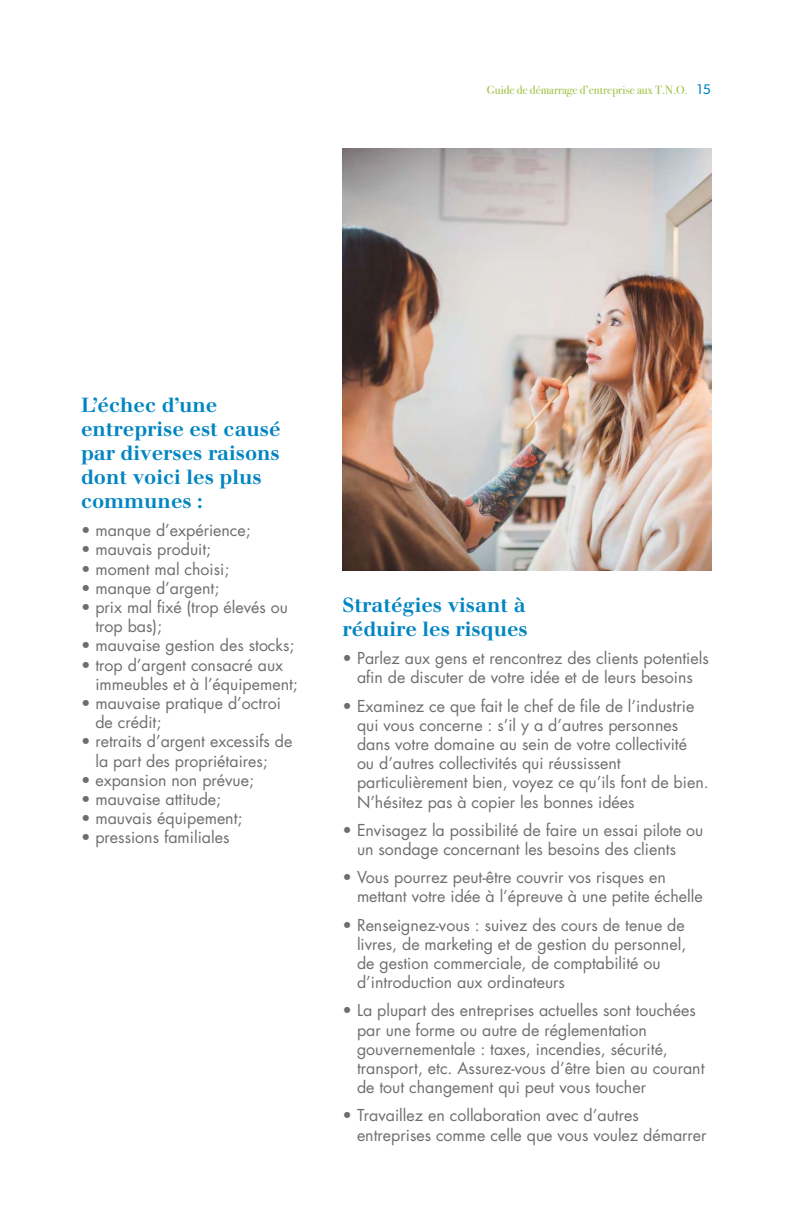
<style>
.page{position:relative;width:792px;height:1224px;background:#fff}
.page>*{position:absolute;margin:0;border:0;box-sizing:border-box;transform-origin:0 0}
.t1{font:700 20px/24px "Justus";color:#0085c2}
.t2{font:16px/19.2px "Futura LT";color:#6d6e71}
.t3{font:12px "Bodoni Svty Two OSITCTT";color:#9dbf3b}
.s1{font-family:"Gibson";font-size:14px;color:#0085c2}
</style>
<div class="page">
<img style="left:343px;top:148px;width:368px;height:422px">
<p class="t3" style="left:487px;top:85px;width:226px">Guide de démarrage d’entreprise aux T.N.O. <span class="s1">15</span></p>
<p class="t1" style="left:81px;top:395px;width:201px">L’échec d’une entreprise est causé par diverses raisons dont voici les plus communes :</p>
<p class="t2" style="left:81px;top:521px;width:171px">• manque d’expérience;</p>
<p class="t2" style="left:81px;top:540px;width:132px">• mauvais produit;</p>
<p class="t2" style="left:81px;top:559px;width:150px">• moment mal choisi;</p>
<p class="t2" style="left:81px;top:578px;width:140px">• manque d’argent;</p>
<p class="t2" style="left:95px;top:598px;width:194px;text-indent:-14px">• prix mal fixé (trop élevés ou trop bas);</p>
<p class="t2" style="left:81px;top:636px;width:215px">• mauvaise gestion des stocks;</p>
<p class="t2" style="left:95px;top:655px;width:204px;text-indent:-14px">• trop d’argent consacré aux immeubles et à l’équipement;</p>
<p class="t2" style="left:95px;top:693px;width:187px;text-indent:-14px">• mauvaise pratique d’octroi de crédit;</p>
<p class="t2" style="left:95px;top:732px;width:199px;text-indent:-14px">• retraits d’argent excessifs de la part des propriétaires;</p>
<p class="t2" style="left:81px;top:770px;width:175px">• expansion non prévue;</p>
<p class="t2" style="left:81px;top:789px;width:142px">• mauvaise attitude;</p>
<p class="t2" style="left:81px;top:809px;width:163px">• mauvais équipement;</p>
<p class="t2" style="left:81px;top:828px;width:150px">• pressions familiales</p>
<p class="t1" style="left:343px;top:595px;width:187px">Stratégies visant à réduire les risques</p>
<p class="t2" style="left:343px;top:649px;width:368px;text-align:center">• Parlez aux gens et rencontrez des clients potentiels afin de discuter de votre idée et de leurs besoins</p>
<p class="t2" style="left:357px;top:696px;width:353px;text-indent:-14px">• Examinez ce que fait le chef de file de l’industrie qui vous concerne : s’il y a d’autres personnes dans votre domaine au sein de votre collectivité<br>ou d’autres collectivités qui réussissent particulièrement bien, voyez ce qu’ils font de bien.<br>N’hésitez pas à copier les bonnes idées</p>
<p class="t2" style="left:357px;top:820px;width:348px;text-indent:-14px">• Envisagez la possibilité de faire un essai pilote ou un sondage concernant les besoins des clients</p>
<p class="t2" style="left:357px;top:868px;width:347px;text-indent:-14px">• Vous pourrez peut-être couvrir vos risques en mettant votre idée à l’épreuve à une petite échelle</p>
<p class="t2" style="left:357px;top:915px;width:331px;text-indent:-14px">• Renseignez-vous : suivez des cours de tenue de livres, de marketing et de gestion du personnel, de gestion commerciale, de comptabilité ou d’introduction aux ordinateurs</p>
<p class="t2" style="left:357px;top:1001px;width:349px;text-indent:-14px">• La plupart des entreprises actuelles sont touchées par une forme ou autre de réglementation gouvernementale : taxes, incendies, sécurité, transport, etc. Assurez-vous d’être bien au courant de tout changement qui peut vous toucher</p>
<p class="t2" style="left:357px;top:1106px;width:351px;text-indent:-14px">• Travaillez en collaboration avec d’autres entreprises comme celle que vous voulez démarrer</p>
</div>
